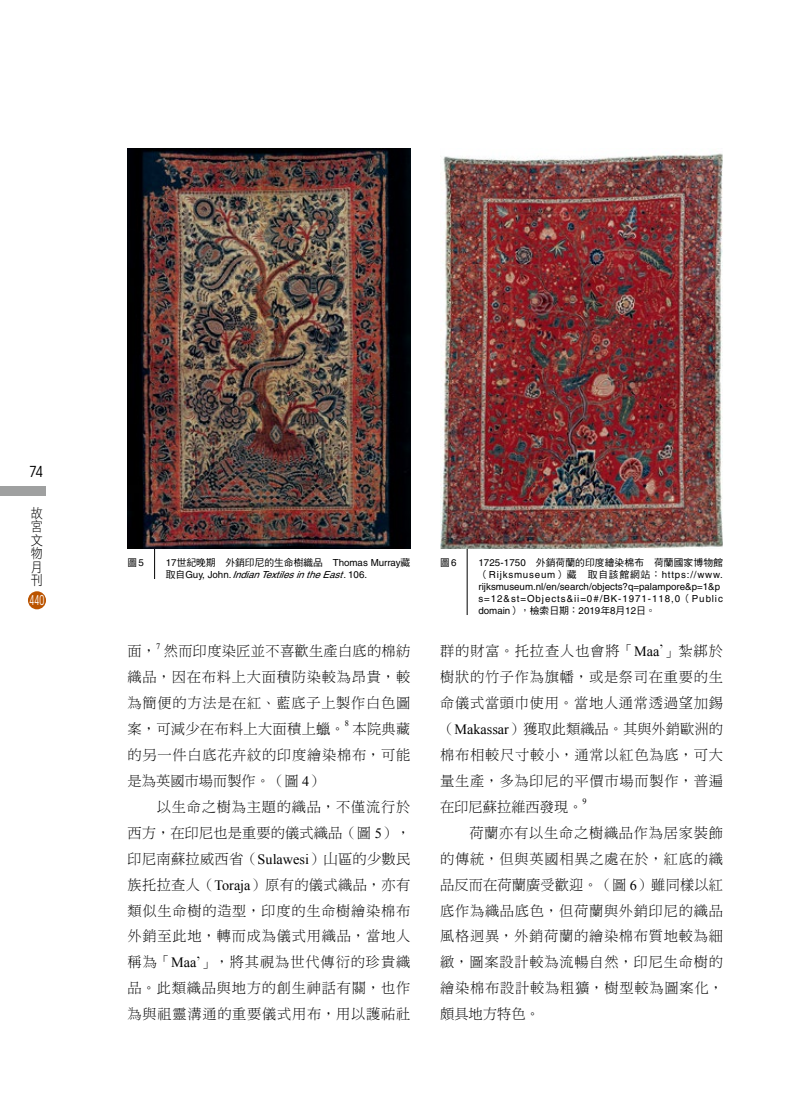
<style>
.page{position:relative;width:808px;height:1106px;background:#fff}
.page>*{position:absolute;margin:0;border:0;box-sizing:border-box;transform-origin:0 0}
.t1{font:condensed 15px "ITC Avant Garde Std";color:#000}
.t2{font:14.25px/26px "DF Ming Std W3";letter-spacing:.05em;color:#000;text-align:justify}
.t3{font:13.5px/13.5px "DF Hei Std W3";color:#000;scale:.9 1}
.t4{font:condensed 13.5px "ITC Avant Garde Std";color:#fff;scale:.7 1}
.t5{font:9.75px/12px "Helvetica";color:#000}
.t6{font:9.75px "DF Hei Std W5";letter-spacing:.01em;color:#000}
.t7{font:italic 9.75px "Helvetica";color:#000}
.t8{font:8.25px "Times New Roman";color:#000}
.s1{font-family:"Helvetica"}
.s2{font-family:"DF Hei Std W5";font-style:normal}
.s3{font-style:normal}
.s4{font-family:"Times New Roman"}
.s5{font-family:"Didot"}
.s6{font-family:"DF Hei Std W5"}
</style>
<div class="page">
<hr style="left:467px;top:518px;width:1px;height:97px;background:#000">
<img style="left:440px;top:153px;width:283px;height:396px">
<hr style="left:154px;top:482px;width:1px;height:97px;background:#000">
<img style="left:128px;top:149px;width:282px;height:400px">
<div style="left:28px;top:591px;width:18px;height:18px;background:#bb5400;border-radius:50%"></div>
<div style="left:0;top:487px;width:46px;height:9px;background:#9fa0a0"></div>
<p class="t1" style="left:29px;top:463px;width:16px">74</p>
<p class="t3" style="left:31px;top:506px;width:15px">故宮文物月刊</p>
<p class="t4" style="left:30px;top:592px;width:23px">440</p>
<p class="t6" style="left:128px;top:557px;width:18px">圖<span class="s1">5</span></p>
<p class="t6" style="left:166px;top:557px;width:256px"><span class="s1">17</span>世紀晚期　外銷印尼的生命樹織品　<span class="s1">Thomas Murray</span>藏　</p>
<p class="t7" style="left:166px;top:568px;width:203px"><span class="s2">取自</span> <span class="s3">G u y , J o h n .</span> IndianTextilesintheEast<span class="s3">. 1 0 6 .</span></p>
<p class="t2" style="left:128px;top:637px;width:30px">面，</p>
<p class="t8" style="left:156px;top:640px;width:6px">7</p>
<p class="t2" style="left:128px;top:637px;width:284px;text-indent:36px">然而印度染匠並不喜歡生產白底的棉紡織品，因在布料上大面積防染較為昂貴，較為簡便的方法是在紅、藍底子上製作白色圖案，可減少在布料上大面積上蠟。</p>
<p class="t8" style="left:345px;top:718px;width:6px">8</p>
<p class="t2" style="left:128px;top:715px;width:284px;text-align:left;text-indent:225px">本院典藏的另一件白底花卉紋的印度繪染棉布，可能是為英國市場而製作。（圖 <span class="s4">4</span>）<br>　　以生命之樹為主題的織品，不僅流行於西方，在印尼也是重要的儀式織品（圖 <span class="s4">5</span>），印尼南蘇拉威西省（<span class="s4">Sulawesi</span>）山區的少數民族托拉查人（<span class="s4">Toraja</span>）原有的儀式織品，亦有類似生命樹的造型，印度的生命樹繪染棉布外銷至此地，轉而成為儀式用織品，當地人稱為「<span class="s4">Maa</span><span class="s5">’</span>」，將其視為世代傳衍的珍貴織品。此類織品與地方的創生神話有關，也作為與祖靈溝通的重要儀式用布，用以護祐社</p>
<p class="t6" style="left:440px;top:557px;width:18px">圖<span class="s1">6</span></p>
<p class="t6" style="left:478px;top:557px;width:246px"><span class="s1">1725-1750</span>　外銷荷蘭的印度繪染棉布　荷蘭國家博物館</p>
<p class="t5" style="left:478px;top:568px;width:246px"><span class="s6">（</span>Rijksmuseum<span class="s6">）藏　取自該館網站：</span>https://www. rijksmuseum.nl/en/search/objects?q=palampore&amp;p=1&amp;p s=12&amp;st=Objects&amp;ii=0#/BK-1971-118,0<span class="s6">（</span>Public domain<span class="s6">），檢索日期：</span>2019<span class="s6">年</span>8<span class="s6">月</span>12<span class="s6">日。</span></p>
<p class="t2" style="left:440px;top:637px;width:284px">群的財富。托拉查人也會將「<span class="s4">Maa</span><span class="s5">’</span>」紮綁於樹狀的竹子作為旗幡，或是祭司在重要的生命儀式當頭巾使用。當地人通常透過望加錫（<span class="s4">Makassar</span>）獲取此類織品。其與外銷歐洲的棉布相較尺寸較小，通常以紅色為底，可大量生產，多為印尼的平價市場而製作，普遍在印尼蘇拉維西發現。</p>
<p class="t8" style="left:583px;top:796px;width:6px">9</p>
<p class="t2" style="left:440px;top:819px;width:284px">　　荷蘭亦有以生命之樹織品作為居家裝飾的傳統，但與英國相異之處在於，紅底的織品反而在荷蘭廣受歡迎。（圖 <span class="s4">6</span>）雖同樣以紅底作為織品底色，但荷蘭與外銷印尼的織品風格迥異，外銷荷蘭的繪染棉布質地較為細緻，圖案設計較為流暢自然，印尼生命樹的繪染棉布設計較為粗獷，樹型較為圖案化，頗具地方特色。</p>
</div>
